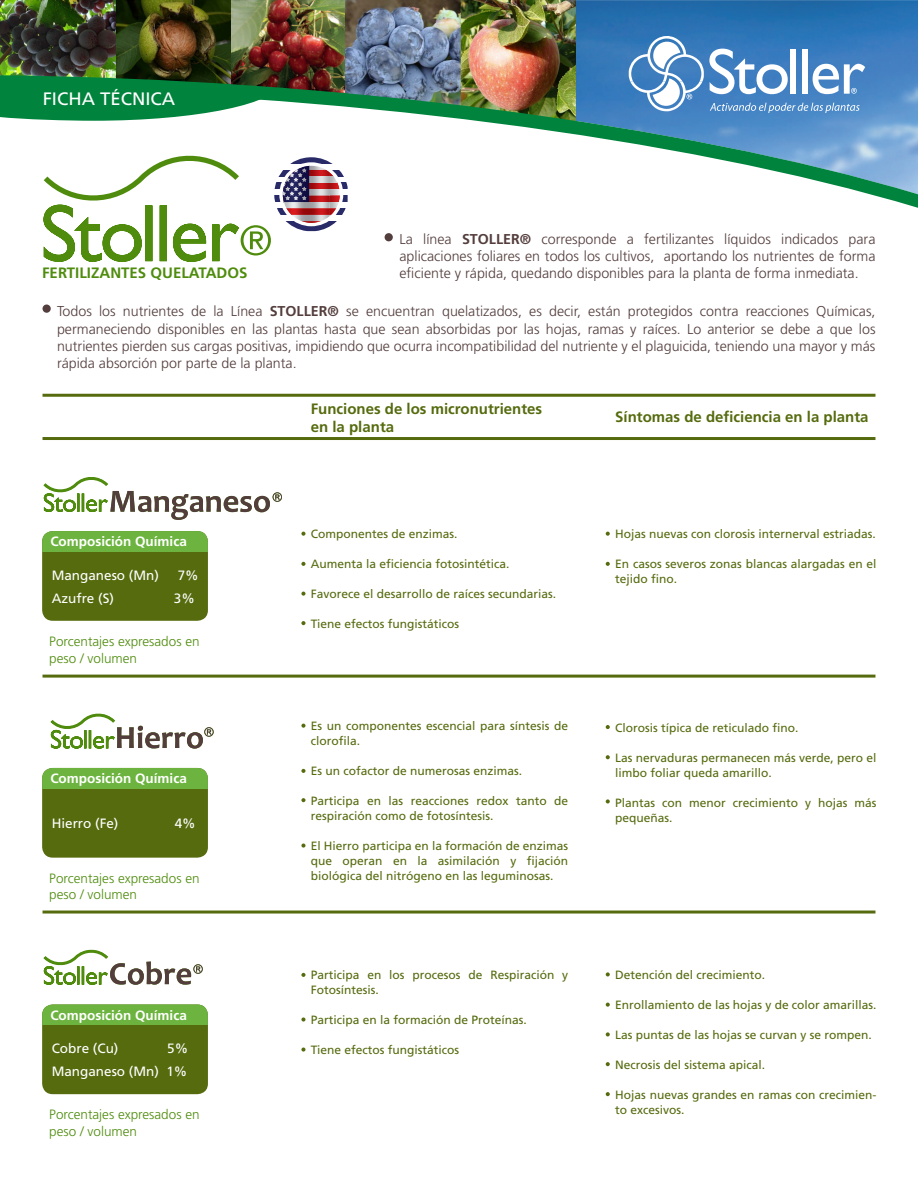
<style>
.page{position:relative;width:918px;height:1188px;background:#fff}
.page>*{position:absolute;margin:0;border:0;box-sizing:border-box;transform-origin:0 0}
.t1{font:18px "Frutiger LT Std";color:#fff}
.t2{font:700 15px "Frutiger LT Std";color:#556b0e}
.t3{font:700 15px "Frutiger LT Std";color:#4f8c0d}
.t4{font:300 14.25px/17.1px "Frutiger LT Std";color:#543d3d;text-align:justify}
.t5{font:300 13.5px "Frutiger LT Std";color:#4f8c0d}
.t6{font:13.5px "Frutiger LT Std";color:#fff}
.t7{font:700 13.5px "Frutiger LT Std";color:#fff}
.t8{font:12px/15px "Frutiger LT Std";color:#556b0e}
.s1{font-weight:700}
</style>
<div class="page">
<div style="left:42px;top:1004px;width:166px;height:90px;background:#556b0e;border-radius:11px"></div>
<div style="left:42px;top:1004px;width:166px;height:21px;background:#6cb43f"></div>
<div style="left:42px;top:768px;width:166px;height:90px;background:#556b0e;border-radius:11px"></div>
<div style="left:42px;top:768px;width:166px;height:21px;background:#6cb43f"></div>
<div style="left:42px;top:531px;width:166px;height:90px;background:#556b0e;border-radius:11px"></div>
<div style="left:42px;top:531px;width:166px;height:21px;background:#6cb43f"></div>
<img style="left:576px;top:0;width:342px;height:75px">
<img style="left:230px;top:0;width:231px;height:75px">
<img style="left:115px;top:0;width:115px;height:75px">
<img style="left:0;top:0;width:115px;height:75px">
<svg style="left:629px;top:35px;width:236px;height:40px"></svg>
<img style="left:461px;top:0;width:115px;height:75px">
<svg style="left:0;top:75px;width:918px;height:133px"></svg>
<svg style="left:50px;top:713px;width:164px;height:36px"></svg>
<svg style="left:43px;top:477px;width:239px;height:43px"></svg>
<svg style="left:43px;top:949px;width:160px;height:36px"></svg>
<hr style="left:43px;top:437px;width:832px;height:3px;background:#556b0e">
<hr style="left:43px;top:394px;width:832px;height:3px;background:#556b0e">
<hr style="left:43px;top:675px;width:832px;height:3px;background:#556b0e">
<hr style="left:43px;top:911px;width:832px;height:3px;background:#556b0e">
<svg style="left:44px;top:149px;width:227px;height:113px"></svg>
<div style="left:274px;top:183px;width:74px;height:6px;background:#292b69"></div>
<div style="left:274px;top:196px;width:74px;height:6px;background:#292b69"></div>
<svg style="left:277px;top:208px;width:69px;height:7px"></svg>
<svg style="left:288px;top:223px;width:47px;height:8px"></svg>
<svg style="left:274px;top:157px;width:74px;height:7px"></svg>
<svg style="left:274px;top:170px;width:74px;height:6px"></svg>
<div style="left:279px;top:162px;width:64px;height:64px;background:#fff;border-radius:50%"></div>
<svg style="left:283px;top:208px;width:4px;height:7px"></svg>
<hr style="left:283px;top:221px;width:57px;height:2px;background:#ee2123">
<hr style="left:283px;top:166px;width:57px;height:4px;background:#fff">
<svg style="left:332px;top:170px;width:8px;height:3px"></svg>
<svg style="left:330px;top:173px;width:10px;height:43px"></svg>
<img style="left:309px;top:170px;width:21px;height:26px">
<img style="left:285px;top:196px;width:45px;height:12px">
<img style="left:287px;top:208px;width:43px;height:7px">
<img style="left:292px;top:215px;width:38px;height:6px">
<svg style="left:302px;top:221px;width:10px;height:2px"></svg>
<img style="left:309px;top:166px;width:17px;height:4px">
<img style="left:307px;top:166px;width:2px;height:36px">
<svg style="left:283px;top:166px;width:24px;height:39px"></svg>
<div style="left:43px;top:305px;width:8px;height:8px;background:#543d3d;border-radius:50%"></div>
<svg style="left:301px;top:532px;width:5px;height:4px"></svg>
<svg style="left:301px;top:724px;width:5px;height:4px"></svg>
<svg style="left:606px;top:532px;width:4px;height:4px"></svg>
<svg style="left:606px;top:725px;width:4px;height:4px"></svg>
<svg style="left:606px;top:972px;width:4px;height:4px"></svg>
<svg style="left:301px;top:562px;width:5px;height:4px"></svg>
<svg style="left:301px;top:769px;width:5px;height:4px"></svg>
<svg style="left:301px;top:973px;width:5px;height:4px"></svg>
<svg style="left:606px;top:562px;width:4px;height:4px"></svg>
<svg style="left:606px;top:755px;width:4px;height:4px"></svg>
<svg style="left:606px;top:1003px;width:4px;height:4px"></svg>
<svg style="left:606px;top:799px;width:4px;height:5px"></svg>
<svg style="left:606px;top:1032px;width:4px;height:4px"></svg>
<svg style="left:606px;top:1062px;width:4px;height:4px"></svg>
<svg style="left:606px;top:1092px;width:4px;height:4px"></svg>
<svg style="left:301px;top:592px;width:5px;height:4px"></svg>
<svg style="left:301px;top:798px;width:5px;height:4px"></svg>
<svg style="left:301px;top:1017px;width:5px;height:5px"></svg>
<svg style="left:301px;top:621px;width:5px;height:4px"></svg>
<svg style="left:301px;top:844px;width:5px;height:4px"></svg>
<svg style="left:301px;top:1048px;width:5px;height:4px"></svg>
<div style="left:385px;top:233px;width:8px;height:8px;background:#543d3d;border-radius:50%"></div>
<h1 class="t1" style="left:43px;top:88px;width:134px">FICHA TÉCNICA</h1>
<p class="t4" style="left:399px;top:231px;width:477px">La línea <span class="s1">STOLLER®</span> corresponde a fertilizantes líquidos indicados para aplicaciones foliares en todos los cultivos, aportando los nutrientes de forma eficiente y rápida, quedando disponibles para la planta de forma inmediata.</p>
<p class="t4" style="left:57px;top:303px;width:820px">Todos los nutrientes de la Línea <span class="s1">STOLLER®</span> se encuentran quelatizados, es decir, están protegidos contra reacciones Químicas, permaneciendo disponibles en las plantas hasta que sean absorbidas por las hojas, ramas y raíces. Lo anterior se debe a que los nutrientes pierden sus cargas positivas, impidiendo que ocurra incompatibilidad del nutriente y el plaguicida, teniendo una mayor y más rápida absorción por parte de la planta.</p>
<p class="t3" style="left:42px;top:264px;width:207px">FERTILIZANTES QUELATADOS</p>
<p class="t7" style="left:50px;top:534px;width:138px">Composición Química</p>
<p class="t6" style="left:52px;top:568px;width:109px">Manganeso (Mn)</p>
<p class="t6" style="left:178px;top:568px;width:23px">7%</p>
<p class="t6" style="left:52px;top:590px;width:64px">Azufre (S)</p>
<p class="t6" style="left:174px;top:590px;width:23px">3%</p>
<p class="t5" style="left:49px;top:634px;width:152px">Porcentajes expresados en</p>
<p class="t5" style="left:49px;top:650px;width:89px">peso / volumen</p>
<p class="t7" style="left:50px;top:771px;width:138px">Composición Química</p>
<p class="t6" style="left:52px;top:816px;width:68px">Hierro (Fe)</p>
<p class="t6" style="left:175px;top:816px;width:23px">4%</p>
<p class="t5" style="left:49px;top:870px;width:152px">Porcentajes expresados en</p>
<p class="t5" style="left:49px;top:887px;width:89px">peso / volumen</p>
<p class="t7" style="left:50px;top:1007px;width:138px">Composición Química</p>
<p class="t6" style="left:52px;top:1041px;width:68px">Cobre (Cu)</p>
<p class="t6" style="left:167px;top:1041px;width:23px">5%</p>
<p class="t6" style="left:52px;top:1063px;width:137px">Manganeso (Mn) 1%</p>
<p class="t5" style="left:49px;top:1107px;width:152px">Porcentajes expresados en</p>
<p class="t5" style="left:49px;top:1124px;width:89px">peso / volumen</p>
<p class="t2" style="left:311px;top:400px;width:233px">Funciones de los micronutrientes</p>
<p class="t2" style="left:311px;top:418px;width:85px">en la planta</p>
<p class="t8" style="left:311px;top:526px;width:148px">Componentes de enzimas.</p>
<p class="t8" style="left:311px;top:556px;width:200px">Aumenta la eficiencia fotosintética.</p>
<p class="t8" style="left:311px;top:586px;width:247px">Favorece el desarrollo de raíces secundarias.</p>
<p class="t8" style="left:311px;top:616px;width:150px">Tiene efectos fungistáticos</p>
<p class="t8" style="left:311px;top:719px;width:259px">Es un componentes escencial para síntesis de clorofila.</p>
<p class="t8" style="left:311px;top:764px;width:213px">Es un cofactor de numerosas enzimas.</p>
<p class="t8" style="left:311px;top:794px;width:259px">Participa en las reacciones redox tanto de respiración como de fotosíntesis.</p>
<p class="t8" style="left:311px;top:839px;width:259px;text-align:justify">El Hierro participa en la formación de enzimas que operan en la asimilación y fijación biológica del nitrógeno en las leguminosas.</p>
<p class="t8" style="left:311px;top:967px;width:259px">Participa en los procesos de Respiración y<br>Fotosíntesis.</p>
<p class="t8" style="left:311px;top:1012px;width:218px">Participa en la formación de Proteínas.</p>
<p class="t8" style="left:311px;top:1042px;width:150px">Tiene efectos fungistáticos</p>
<p class="t2" style="left:615px;top:408px;width:255px">Síntomas de deficiencia en la planta</p>
<p class="t8" style="left:615px;top:526px;width:262px">Hojas nuevas con clorosis internerval estriadas.</p>
<p class="t8" style="left:615px;top:556px;width:263px">En casos severos zonas blancas alargadas en el tejido fino.</p>
<p class="t8" style="left:615px;top:720px;width:185px">Clorosis típica de reticulado fino.</p>
<p class="t8" style="left:615px;top:750px;width:263px">Las nervaduras permanecen más verde, pero el limbo foliar queda amarillo.</p>
<p class="t8" style="left:615px;top:795px;width:263px">Plantas con menor crecimiento y hojas más pequeñas.</p>
<p class="t8" style="left:615px;top:967px;width:152px">Detención del crecimiento.</p>
<p class="t8" style="left:615px;top:997px;width:263px">Enrollamiento de las hojas y de color amarillas.</p>
<p class="t8" style="left:615px;top:1027px;width:258px">Las puntas de las hojas se curvan y se rompen.</p>
<p class="t8" style="left:615px;top:1057px;width:152px">Necrosis del sistema apical.</p>
<p class="t8" style="left:615px;top:1087px;width:263px">Hojas nuevas grandes en ramas con crecimien&shy;to excesivos.</p>
</div>
